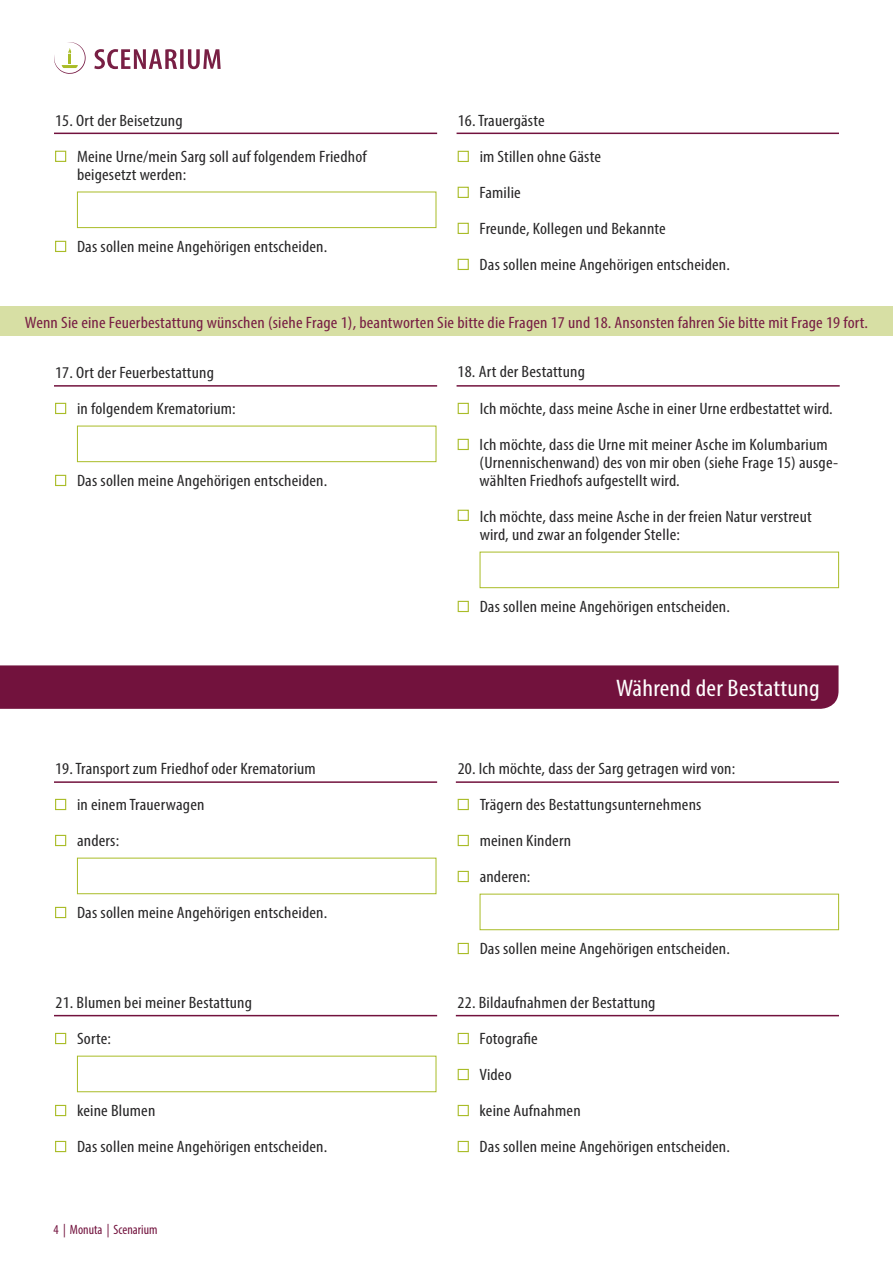
<style>
.page{position:relative;width:893px;height:1263px;background:#fff}
.page>*{position:absolute;margin:0;border:0;box-sizing:border-box;transform-origin:0 0}
.t1{font:condensed 24px "Myriad Pro";letter-spacing:.01em;color:#fff;scale:1.1 1}
.t2{font:condensed 16.5px/18px "Myriad Pro";letter-spacing:.01em;color:#292829;scale:1.1 1}
.t3{font:condensed 16.5px "Myriad Pro";letter-spacing:.01em;color:#781f44;scale:1.1 1}
.t4{font:condensed 13.5px "Myriad Pro";color:#72123d}
</style>
<div class="page">
<div style="left:0;top:665px;width:838px;height:44px;background:#72123d"></div>
<hr style="left:54px;top:385px;width:383px;height:2px;background:#72123d">
<hr style="left:457px;top:385px;width:383px;height:2px;background:#72123d">
<div style="left:0;top:306px;width:893px;height:30px;background:#d7dfa4"></div>
<div style="left:55px;top:403px;width:11px;height:11px;border:1px solid #a9bc27"></div>
<div style="left:55px;top:475px;width:11px;height:11px;border:1px solid #a9bc27"></div>
<div style="left:458px;top:601px;width:11px;height:11px;border:1px solid #a9bc27"></div>
<div style="left:458px;top:403px;width:11px;height:11px;border:1px solid #a9bc27"></div>
<div style="left:458px;top:439px;width:11px;height:11px;border:1px solid #a9bc27"></div>
<div style="left:458px;top:510px;width:11px;height:11px;border:1px solid #a9bc27"></div>
<div style="left:55px;top:799px;width:11px;height:11px;border:1px solid #a9bc27"></div>
<div style="left:55px;top:835px;width:11px;height:11px;border:1px solid #a9bc27"></div>
<div style="left:55px;top:907px;width:11px;height:11px;border:1px solid #a9bc27"></div>
<div style="left:458px;top:799px;width:11px;height:11px;border:1px solid #a9bc27"></div>
<div style="left:458px;top:835px;width:11px;height:11px;border:1px solid #a9bc27"></div>
<div style="left:458px;top:871px;width:11px;height:11px;border:1px solid #a9bc27"></div>
<div style="left:458px;top:943px;width:11px;height:11px;border:1px solid #a9bc27"></div>
<hr style="left:54px;top:781px;width:383px;height:2px;background:#72123d">
<hr style="left:456px;top:781px;width:383px;height:2px;background:#72123d">
<hr style="left:54px;top:1015px;width:383px;height:1px;background:#72123d">
<hr style="left:456px;top:1015px;width:383px;height:1px;background:#72123d">
<div style="left:55px;top:1033px;width:11px;height:11px;border:1px solid #a9bc27"></div>
<div style="left:55px;top:1105px;width:11px;height:11px;border:1px solid #a9bc27"></div>
<div style="left:55px;top:1141px;width:11px;height:11px;border:1px solid #a9bc27"></div>
<div style="left:458px;top:1033px;width:11px;height:11px;border:1px solid #a9bc27"></div>
<div style="left:458px;top:1069px;width:11px;height:11px;border:1px solid #a9bc27"></div>
<div style="left:458px;top:1105px;width:11px;height:11px;border:1px solid #a9bc27"></div>
<div style="left:458px;top:1141px;width:11px;height:11px;border:1px solid #a9bc27"></div>
<hr style="left:54px;top:133px;width:383px;height:1px;background:#72123d">
<div style="left:55px;top:151px;width:11px;height:11px;border:1px solid #a9bc27"></div>
<div style="left:55px;top:241px;width:11px;height:11px;border:1px solid #a9bc27"></div>
<hr style="left:457px;top:133px;width:382px;height:1px;background:#72123d">
<div style="left:458px;top:151px;width:11px;height:11px;border:1px solid #a9bc27"></div>
<div style="left:458px;top:187px;width:11px;height:11px;border:1px solid #a9bc27"></div>
<div style="left:458px;top:223px;width:11px;height:11px;border:1px solid #a9bc27"></div>
<div style="left:458px;top:259px;width:11px;height:11px;border:1px solid #a9bc27"></div>
<svg style="left:77px;top:191px;width:360px;height:37px"></svg>
<svg style="left:479px;top:551px;width:360px;height:37px"></svg>
<svg style="left:479px;top:893px;width:360px;height:37px"></svg>
<svg style="left:77px;top:857px;width:360px;height:37px"></svg>
<svg style="left:77px;top:1055px;width:360px;height:37px"></svg>
<svg style="left:77px;top:425px;width:360px;height:37px"></svg>
<svg style="left:94px;top:49px;width:127px;height:20px"></svg>
<svg style="left:54px;top:42px;width:32px;height:32px"></svg>
<p class="t2" style="left:55px;top:111px;width:117px">15. Ort der Beisetzung</p>
<p class="t2" style="left:77px;top:147px;width:265px">Meine Urne/mein Sarg soll auf folgendem Friedhof beigesetzt werden:</p>
<p class="t2" style="left:77px;top:237px;width:229px">Das sollen meine Angehörigen entscheiden.</p>
<p class="t2" style="left:458px;top:111px;width:81px">16. Trauergäste</p>
<p class="t2" style="left:480px;top:138px;width:171px;line-height:36px">im Stillen ohne Gäste<br>Familie<br>Freunde, Kollegen und Bekannte</p>
<p class="t2" style="left:480px;top:255px;width:229px">Das sollen meine Angehörigen entscheiden.</p>
<p class="t3" style="left:25px;top:313px;width:768px">Wenn Sie eine Feuerbestattung wünschen (siehe Frage 1), beantworten Sie bitte die Fragen 17 und 18. Ansonsten fahren Sie bitte mit Frage 19 fort.</p>
<p class="t2" style="left:55px;top:363px;width:146px">17. Ort der Feuerbestattung</p>
<p class="t2" style="left:458px;top:362px;width:117px">18. Art der Bestattung</p>
<p class="t2" style="left:77px;top:399px;width:146px">in folgendem Krematorium:</p>
<p class="t2" style="left:77px;top:471px;width:229px">Das sollen meine Angehörigen entscheiden.</p>
<p class="t2" style="left:480px;top:399px;width:322px">Ich möchte, dass meine Asche in einer Urne erdbestattet wird.</p>
<p class="t2" style="left:480px;top:435px;width:327px">Ich möchte, dass die Urne mit meiner Asche im Kolumbarium (Urnennischenwand) des von mir oben (siehe Frage 15) ausge&shy;wählten Friedhofs aufgestellt wird.</p>
<p class="t2" style="left:480px;top:507px;width:303px">Ich möchte, dass meine Asche in der freien Natur verstreut wird, und zwar an folgender Stelle:</p>
<p class="t2" style="left:480px;top:597px;width:229px">Das sollen meine Angehörigen entscheiden.</p>
<h1 class="t1" style="left:616px;top:674px;width:187px">Während der Bestattung</h1>
<p class="t2" style="left:55px;top:759px;width:239px">19. Transport zum Friedhof oder Krematorium</p>
<p class="t2" style="left:458px;top:759px;width:254px">20. Ich möchte, dass der Sarg getragen wird von:</p>
<p class="t2" style="left:77px;top:795px;width:117px">in einem Trauerwagen</p>
<p class="t2" style="left:480px;top:795px;width:203px">Trägern des Bestattungsunternehmens</p>
<p class="t2" style="left:77px;top:831px;width:40px">anders:</p>
<p class="t2" style="left:480px;top:822px;width:85px;line-height:36px">meinen Kindern anderen:</p>
<p class="t2" style="left:77px;top:903px;width:229px">Das sollen meine Angehörigen entscheiden.</p>
<p class="t2" style="left:480px;top:939px;width:229px">Das sollen meine Angehörigen entscheiden.</p>
<p class="t2" style="left:56px;top:993px;width:180px">21. Blumen bei meiner Bestattung</p>
<p class="t2" style="left:458px;top:993px;width:181px">22. Bildaufnahmen der Bestattung</p>
<p class="t2" style="left:77px;top:1029px;width:32px">Sorte:</p>
<p class="t2" style="left:480px;top:1029px;width:54px">Fotografie</p>
<p class="t2" style="left:77px;top:1101px;width:73px">keine Blumen</p>
<p class="t2" style="left:480px;top:1056px;width:93px;line-height:36px">Video<br>keine Aufnahmen</p>
<p class="t2" style="left:77px;top:1137px;width:229px">Das sollen meine Angehörigen entscheiden.</p>
<p class="t2" style="left:480px;top:1137px;width:229px">Das sollen meine Angehörigen entscheiden.</p>
<p class="t4" style="left:54px;top:1222px;width:105px">4 | Monuta | Scenarium</p>
</div>
